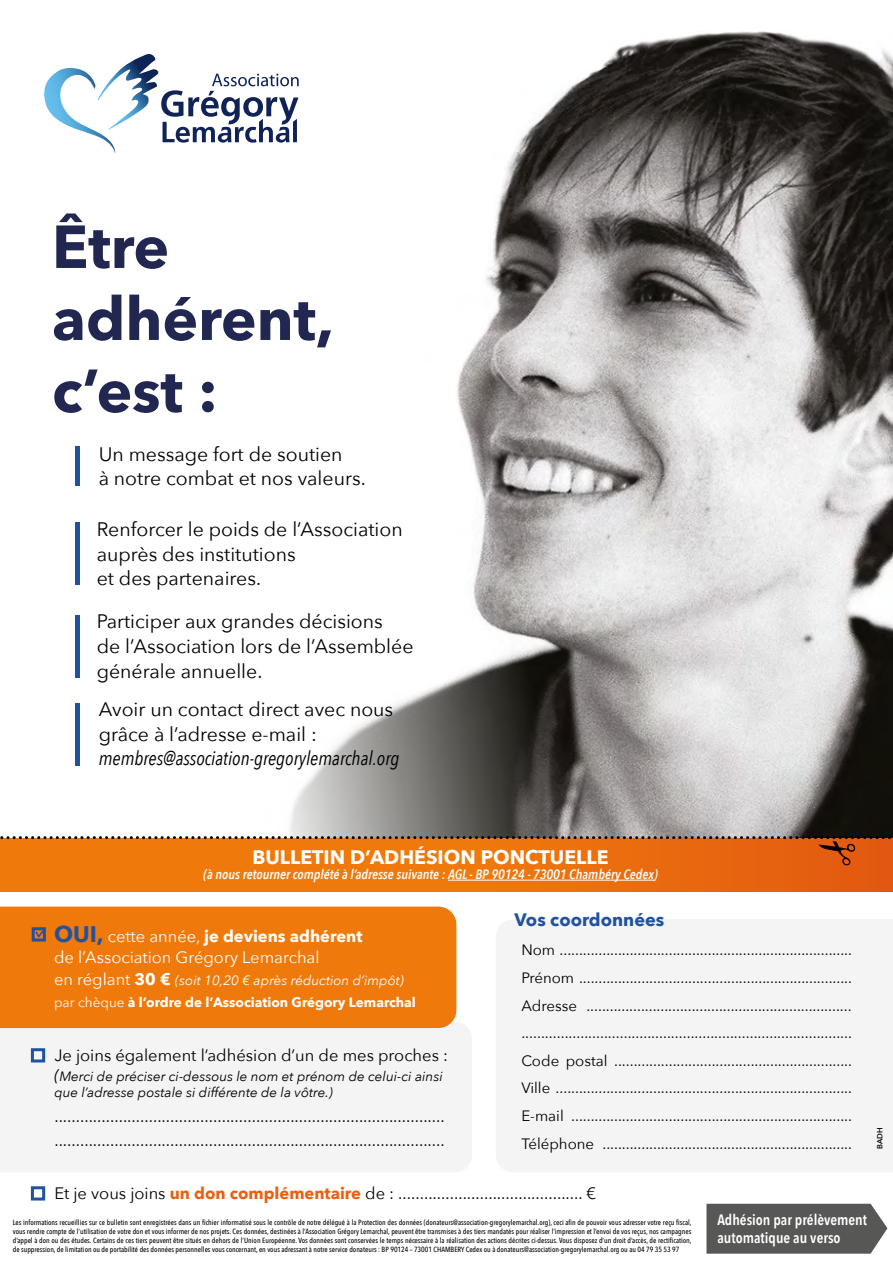
<style>
.page{position:relative;width:893px;height:1263px;background:#fff}
.page>*{position:absolute;margin:0;border:0;box-sizing:border-box;transform-origin:0 0}
.t1{font:700 60px/72px "Avenir Next";color:#222752}
.t2{font:19.5px/24.6px "Avenir Next";color:#000}
.t3{font:italic 19.5px "Avenir Next Condensed";color:#000}
.t4{font:700 19.5px "Avenir Next";color:#fff}
.t5{font:700 18px "Avenir Next";color:#2152a0}
.t6{font:16.5px/24.6px "Avenir Next";color:#000}
.t7{font:16.5px/21.6px "Avenir Next";color:#fff}
.t8{font:15px/27.6px "Avenir Next";color:#000;text-align:justify}
.t9{font:600 15px/18px "Avenir Next Condensed";color:#fff}
.t10{font:italic 13.5px/16.2px "Avenir Next";color:#000}
.t11{font:700 13.5px/21.6px "Avenir Next";color:#fff}
.t12{font:italic 600 13.5px "Avenir Next Condensed";color:#fff}
.t13{font:500 7.5px/9px "Avenir Next Condensed";color:#000;text-align:justify}
.t14{font:600 7.5px "Avenir Next";color:#000}
.s1{font-weight:700;font-size:22.5px;color:#2152a0}
.s2{font-weight:700}
.s3{font-weight:400;font-size:16.5px}
.s4{font-size:16.5px}
.s5{font-weight:400;font-style:italic}
.s6{font-weight:400}
.s7{font-weight:700;color:#e96013}
</style>
<div class="page">
<img style="left:290px;top:32px;width:603px;height:804px">
<div style="left:0;top:1022px;width:472px;height:150px;background:#f4f4f4"></div>
<div style="left:496px;top:920px;width:397px;height:252px;background:#f4f4f4"></div>
<div style="left:0;top:838px;width:893px;height:54px;background:linear-gradient(to right,#f28309,#e66110)"></div>
<div style="left:75px;top:446px;width:5px;height:40px;background:#2152a0"></div>
<div style="left:75px;top:522px;width:5px;height:63px;background:#2152a0"></div>
<div style="left:75px;top:615px;width:5px;height:63px;background:#2152a0"></div>
<div style="left:75px;top:703px;width:5px;height:63px;background:#2152a0"></div>
<div style="left:0;top:906px;width:456px;height:122px;background:#ef7a0b"></div>
<div style="left:32px;top:927px;width:14px;height:14px;border:3px solid #2152a0"></div>
<div style="left:31px;top:1186px;width:14px;height:14px;border:3px solid #2152a0"></div>
<div style="left:31px;top:1048px;width:14px;height:14px;border:3px solid #2152a0"></div>
<svg style="left:706px;top:1204px;width:181px;height:50px;background:#5f5f5e"></svg>
<svg style="left:34px;top:928px;width:12px;height:11px"></svg>
<hr style="left:448px;top:880px;width:206px;height:1px;background:#fff">
<svg style="left:44px;top:54px;width:255px;height:99px"></svg>
<svg style="left:0;top:836px;width:893px;height:29px;background:#de6f13"></svg>
<h1 class="t1" style="left:52px;top:210px;width:283px">Être adhérent, c’est :</h1>
<h2 class="t2" style="left:99px;top:441px;width:269px">Un message fort de soutien<br>à notre combat et nos valeurs.</h2>
<h2 class="t2" style="left:97px;top:516px;width:307px">Renforcer le poids de l’Association auprès des institutions<br>et des partenaires.</h2>
<h2 class="t2" style="left:97px;top:608px;width:318px">Participer aux grandes décisions<br>de l’Association lors de l’Assemblée générale annuelle.</h2>
<h2 class="t2" style="left:99px;top:696px;width:296px">Avoir un contact direct avec nous grâce à l’adresse e‑mail :</h2>
<h2 class="t3" style="left:99px;top:747px;width:302px">membres@association-gregorylemarchal.org</h2>
<h2 class="t4" style="left:253px;top:840px;width:358px">BULLETIN D’ADHÉSION PONCTUELLE</h2>
<h3 class="t12" style="left:204px;top:866px;width:455px">(à nous retourner complété à l’adresse suivante : AGL - BP 90124 - 73001 Chambéry Cedex)</h3>
<h3 class="t7" style="left:54px;top:924px;width:310px"><span class="s1">OUI,</span> cette année, <span class="s2">je deviens adhérent </span>de l’Association Grégory Lemarchal</h3>
<h3 class="t11" style="left:54px;top:969px;width:363px"><span class="s3">en réglant</span> <span class="s4">30 €</span> <span class="s5">(soit 10,20 € après réduction d’impôt) </span><span class="s6">par chèque</span> à l’ordre de l’Association Grégory Lemarchal</h3>
<h3 class="t6" style="left:54px;top:1042px;width:395px">Je joins également l’adhésion d’un de mes proches :</h3>
<h3 class="t10" style="left:54px;top:1067px;width:390px"><span class="s4">(</span>Merci de préciser ci-dessous le nom et prénom de celui-ci ainsi que l’adresse postale si différente de la vôtre.)</h3>
<h3 class="t6" style="left:54px;top:1103px;width:392px">........................................................................................... ...........................................................................................</h3>
<h3 class="t5" style="left:514px;top:904px;width:151px">Vos coordonnées</h3>
<p class="t8" style="left:521px;top:936px;width:332px">Nom ...........................................................................<br>Prénom ......................................................................<br>Adresse .................................................................... ....................................................................................<br>Code postal .............................................................<br>Ville ............................................................................<br>E-mail ........................................................................<br>Téléphone ................................................................</p>
<p class="t14" style="left:873px;top:1149px;width:23px;rotate:-90deg">BADH</p>
<h3 class="t6" style="left:54px;top:1180px;width:543px">Et je vous joins <span class="s7">un don complémentaire</span> de : ........................................... €</h3>
<p class="t13" style="left:13px;top:1218px;width:680px">Les informations recueillies sur ce bulletin sont enregistrées dans un fichier informatisé sous le contrôle de notre délégué à la Protection des données (donateurs@association-gregorylemarchal.org), ceci afin de pouvoir vous adresser votre reçu fiscal, vous rendre compte de l’utilisation de votre don et vous informer de nos projets. Ces données, destinées à l’Association Grégory Lemarchal, peuvent être transmises à des tiers mandatés pour réaliser l’impression et l’envoi de vos reçus, nos campagnes d’appel à don ou des études. Certains de ces tiers peuvent être situés en dehors de l’Union Européenne. Vos données sont conservées le temps nécessaire à la réalisation des actions décrites ci-dessus. Vous disposez d’un droit d’accès, de rectification, de suppression, de limitation ou de portabilité des données personnelles vous concernant, en vous adressant à notre service donateurs : BP 90124 – 73001 CHAMBERY Cedex ou à donateurs@association-gregorylemarchal.org ou au 04 79 35 53 97</p>
<h3 class="t9" style="left:717px;top:1210px;width:151px">Adhésion par prélèvement automatique au verso</h3>
</div>
